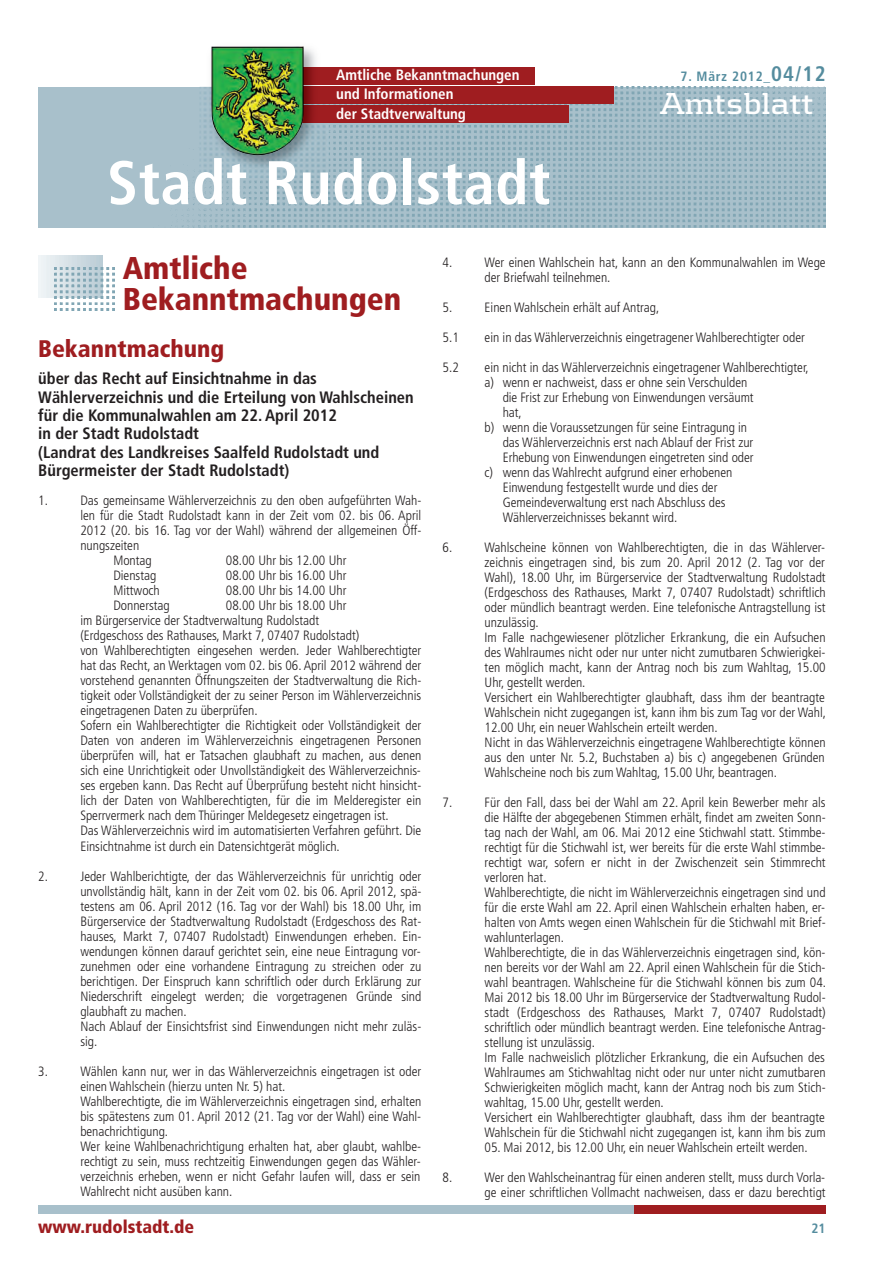
<style>
.page{position:relative;width:881px;height:1263px;background:#fff}
.page>*{position:absolute;margin:0;border:0;box-sizing:border-box;transform-origin:0 0}
.t1{font:700 condensed 61.5px "Frutiger";letter-spacing:.01em;color:#fff}
.t2{font:900 condensed 31.5px/31.5px "Frutiger";color:#9f1d20}
.t3{font:700 31.5px "Kontrapunkt";color:#fff}
.t4{font:900 condensed 24px "Frutiger";color:#9f1d20}
.t5{font:900 condensed 18px "Frutiger";color:#9f1d20}
.t6{font:700 condensed 16.5px/18.3px "Frutiger";color:#231f20}
.t7{font:700 condensed 15px/19.8px "Frutiger";color:#fff}
.t8{font:300 condensed 13.5px/15px "Frutiger";color:#231f20}
.t9{font:700 condensed 13.5px "Frutiger";letter-spacing:.06em;color:#548c9e}
.s1{font-size:21px}
</style>
<div class="page">
<div style="left:38px;top:1205px;width:598px;height:9px;background:#a8c0cb"></div>
<div style="left:634px;top:1205px;width:191px;height:9px;background:#9f1d20"></div>
<div style="left:38px;top:87px;width:787px;height:140px;background:#a8c0cb"></div>
<img style="left:171px;top:87px;width:654px;height:140px">
<div style="left:262px;top:68px;width:272px;height:17px;background:#9f1d20"></div>
<div style="left:262px;top:87px;width:351px;height:17px;background:#9f1d20"></div>
<div style="left:263px;top:106px;width:305px;height:17px;background:#9f1d20"></div>
<img style="left:199px;top:48px;width:129px;height:130px">
<img style="left:304px;top:68px;width:24px;height:17px">
<img style="left:304px;top:87px;width:24px;height:17px">
<img style="left:304px;top:106px;width:24px;height:17px">
<img style="left:211px;top:46px;width:93px;height:110px">
<svg style="left:38px;top:255px;width:64px;height:43px"></svg>
<img style="left:54px;top:268px;width:61px;height:42px">
<p class="t7" style="left:336px;top:66px;width:185px">Amtliche Bekanntmachungen</p>
<p class="t9" style="left:680px;top:71px;width:146px">7. März 2012_<span class="s1">04/12</span></p>
<p class="t7" style="left:336px;top:85px;width:131px">und Informationen der Stadtverwaltung</p>
<h2 class="t3" style="left:659px;top:93px;width:155px">Amtsblatt</h2>
<h1 class="t1" style="left:107px;top:158px;width:444px">Stadt Rudolstadt</h1>
<h2 class="t2" style="left:123px;top:255px;width:280px">Amtliche<br>Bekanntmachungen</h2>
<h3 class="t4" style="left:38px;top:339px;width:187px">Bekanntmachung</h3>
<p class="t6" style="left:38px;top:371px;width:377px">über das Recht auf Einsichtnahme in das Wählerverzeichnis und die Erteilung von Wahlscheinen für die Kommunalwahlen am 22. April 2012<br>in der Stadt Rudolstadt<br>(Landrat des Landkreises Saalfeld Rudolstadt und Bürgermeister der Stadt Rudolstadt)</p>
<p class="t8" style="left:38px;top:493px;width:384px">1. Das gemeinsame Wählerverzeichnis zu den oben aufgeführten Wah-</p>
<p class="t8" style="left:80px;top:508px;width:342px">len für die Stadt Rudolstadt kann in der Zeit vom 02. bis 06. April</p>
<p class="t8" style="left:80px;top:523px;width:342px">2012 (20. bis 16. Tag vor der Wahl) während der allgemeinen Öff-</p>
<p class="t8" style="left:80px;top:539px;width:60px">nungszeiten</p>
<p class="t8" style="left:113px;top:554px;width:40px">Montag</p>
<p class="t8" style="left:226px;top:554px;width:122px">08.00 Uhr bis 12.00 Uhr</p>
<p class="t8" style="left:113px;top:569px;width:44px">Dienstag</p>
<p class="t8" style="left:226px;top:569px;width:122px">08.00 Uhr bis 16.00 Uhr</p>
<p class="t8" style="left:113px;top:584px;width:48px">Mittwoch</p>
<p class="t8" style="left:226px;top:584px;width:122px">08.00 Uhr bis 14.00 Uhr</p>
<p class="t8" style="left:113px;top:599px;width:58px">Donnerstag</p>
<p class="t8" style="left:80px;top:599px;width:342px;text-indent:145px">08.00 Uhr bis 18.00 Uhr<br>im Bürgerservice der Stadtverwaltung Rudolstadt<br>(Erdgeschoss des Rathauses, Markt 7, 07407 Rudolstadt)<br>von Wahlberechtigten eingesehen werden. Jeder Wahlberechtigter hat das Recht, an Werktagen vom 02. bis 06. April 2012 während der vorstehend genannten Öffnungszeiten der Stadtverwaltung die Rich&shy;tigkeit oder Vollständigkeit der zu seiner Person im Wählerverzeichnis eingetragenen Daten zu überprüfen.<br>Sofern ein Wahlberechtigter die Richtigkeit oder Vollständigkeit der Daten von anderen im Wählerverzeichnis eingetragenen Personen überprüfen will, hat er Tatsachen glaubhaft zu machen, aus denen sich eine Unrichtigkeit oder Unvollständigkeit des Wählerverzeichnis&shy;ses ergeben kann. Das Recht auf Überprüfung besteht nicht hinsicht&shy;lich der Daten von Wahlberechtigten, für die im Melderegister ein Sperrvermerk nach dem Thüringer Meldegesetz eingetragen ist.<br>Das Wählerverzeichnis wird im automatisierten Verfahren geführt. Die Einsichtnahme ist durch ein Datensichtgerät möglich.</p>
<p class="t8" style="left:80px;top:869px;width:342px;text-indent:-42px">2. Jeder Wahlberichtigte, der das Wählerverzeichnis für unrichtig oder unvollständig hält, kann in der Zeit vom 02. bis 06. April 2012, spä&shy;testens am 06. April 2012 (16. Tag vor der Wahl) bis 18.00 Uhr, im Bürgerservice der Stadtverwaltung Rudolstadt (Erdgeschoss des Rat&shy;hauses, Markt 7, 07407 Rudolstadt) Einwendungen erheben. Ein&shy;wendungen können darauf gerichtet sein, eine neue Eintragung vor&shy;zunehmen oder eine vorhandene Eintragung zu streichen oder zu berichtigen. Der Einspruch kann schriftlich oder durch Erklärung zur Niederschrift eingelegt werden; die vorgetragenen Gründe sind glaubhaft zu machen.<br>Nach Ablauf der Einsichtsfrist sind Einwendungen nicht mehr zuläs&shy;sig.</p>
<p class="t8" style="left:80px;top:1065px;width:342px;text-indent:-42px">3. Wählen kann nur, wer in das Wählerverzeichnis eingetragen ist oder einen Wahlschein (hierzu unten Nr. 5) hat.<br>Wahlberechtigte, die im Wählerverzeichnis eingetragen sind, erhalten bis spätestens zum 01. April 2012 (21. Tag vor der Wahl) eine Wahl&shy;benachrichtigung.<br>Wer keine Wahlbenachrichtigung erhalten hat, aber glaubt, wahlbe&shy;rechtigt zu sein, muss rechtzeitig Einwendungen gegen das Wähler&shy;verzeichnis erheben, wenn er nicht Gefahr laufen will, dass er sein Wahlrecht nicht ausüben kann.</p>
<h3 class="t5" style="left:38px;top:1219px;width:157px">www.rudolstadt.de</h3>
<p class="t8" style="left:484px;top:256px;width:342px;text-indent:-42px">4. Wer einen Wahlschein hat, kann an den Kommunalwahlen im Wege der Briefwahl teilnehmen.</p>
<p class="t8" style="left:442px;top:301px;width:218px">5. Einen Wahlschein erhält auf Antrag,</p>
<p class="t8" style="left:442px;top:331px;width:18px">5.1</p>
<p class="t8" style="left:484px;top:331px;width:321px">ein in das Wählerverzeichnis eingetragener Wahlberechtigter oder</p>
<p class="t8" style="left:442px;top:361px;width:18px">5.2</p>
<p class="t8" style="left:484px;top:361px;width:325px">ein nicht in das Wählerverzeichnis eingetragener Wahlberechtigter,</p>
<p class="t8" style="left:484px;top:376px;width:264px">a) wenn er nachweist, dass er ohne sein Verschulden</p>
<p class="t8" style="left:502px;top:391px;width:252px">die Frist zur Erhebung von Einwendungen versäumt</p>
<p class="t8" style="left:502px;top:406px;width:21px">hat,</p>
<p class="t8" style="left:484px;top:421px;width:264px">b) wenn die Voraussetzungen für seine Eintragung in</p>
<p class="t8" style="left:502px;top:436px;width:252px">das Wählerverzeichnis erst nach Ablauf der Frist zur</p>
<p class="t8" style="left:502px;top:451px;width:252px">Erhebung von Einwendungen eingetreten sind oder</p>
<p class="t8" style="left:484px;top:466px;width:249px">c) wenn das Wahlrecht aufgrund einer erhobenen</p>
<p class="t8" style="left:502px;top:481px;width:216px">Einwendung festgestellt wurde und dies der</p>
<p class="t8" style="left:502px;top:496px;width:224px">Gemeindeverwaltung erst nach Abschluss des</p>
<p class="t8" style="left:502px;top:511px;width:176px">Wählerverzeichnisses bekannt wird.</p>
<p class="t8" style="left:484px;top:541px;width:343px;text-indent:-42px">6. Wahlscheine können von Wahlberechtigten, die in das Wählerver&shy;zeichnis eingetragen sind, bis zum 20. April 2012 (2. Tag vor der Wahl), 18.00 Uhr, im Bürgerservice der Stadtverwaltung Rudolstadt (Erdgeschoss des Rathauses, Markt 7, 07407 Rudolstadt) schriftlich oder mündlich beantragt werden. Eine telefonische Antragstellung ist unzulässig.<br>Im Falle nachgewiesener plötzlicher Erkrankung, die ein Aufsuchen des Wahlraumes nicht oder nur unter nicht zumutbaren Schwierigkei&shy;ten möglich macht, kann der Antrag noch bis zum Wahltag, 15.00<br>Uhr, gestellt werden.<br>Versichert ein Wahlberechtigter glaubhaft, dass ihm der beantragte Wahlschein nicht zugegangen ist, kann ihm bis zum Tag vor der Wahl, 12.00 Uhr, ein neuer Wahlschein erteilt werden.<br>Nicht in das Wählerverzeichnis eingetragene Wahlberechtigte können aus den unter Nr. 5.2, Buchstaben a) bis c) angegebenen Gründen Wahlscheine noch bis zum Wahltag, 15.00 Uhr, beantragen.</p>
<p class="t8" style="left:484px;top:796px;width:343px;text-indent:-42px">7. Für den Fall, dass bei der Wahl am 22. April kein Bewerber mehr als die Hälfte der abgegebenen Stimmen erhält, findet am zweiten Sonn&shy;tag nach der Wahl, am 06. Mai 2012 eine Stichwahl statt. Stimmbe&shy;rechtigt für die Stichwahl ist, wer bereits für die erste Wahl stimmbe&shy;rechtigt war, sofern er nicht in der Zwischenzeit sein Stimmrecht verloren hat.<br>Wahlberechtigte, die nicht im Wählerverzeichnis eingetragen sind und für die erste Wahl am 22. April einen Wahlschein erhalten haben, er&shy;halten von Amts wegen einen Wahlschein für die Stichwahl mit Brief&shy;wahlunterlagen.<br>Wahlberechtigte, die in das Wählerverzeichnis eingetragen sind, kön&shy;nen bereits vor der Wahl am 22. April einen Wahlschein für die Stich&shy;wahl beantragen. Wahlscheine für die Stichwahl können bis zum 04.<br>Mai 2012 bis 18.00 Uhr im Bürgerservice der Stadtverwaltung Rudol&shy;stadt (Erdgeschoss des Rathauses, Markt 7, 07407 Rudolstadt) schriftlich oder mündlich beantragt werden. Eine telefonische Antrag&shy;stellung ist unzulässig.<br>Im Falle nachweislich plötzlicher Erkrankung, die ein Aufsuchen des Wahlraumes am Stichwahltag nicht oder nur unter nicht zumutbaren Schwierigkeiten möglich macht, kann der Antrag noch bis zum Stich&shy;wahltag, 15.00 Uhr, gestellt werden.<br>Versichert ein Wahlberechtigter glaubhaft, dass ihm der beantragte Wahlschein für die Stichwahl nicht zugegangen ist, kann ihm bis zum</p>
<p class="t8" style="left:484px;top:1140px;width:324px">05. Mai 2012, bis 12.00 Uhr, ein neuer Wahlschein erteilt werden.</p>
<p class="t8" style="left:442px;top:1170px;width:384px;text-align:right">8. Wer den Wahlscheinantrag für einen anderen stellt, muss durch Vorla&shy;ge einer schriftlichen Vollmacht nachweisen, dass er dazu berechtigt</p>
<p class="t9" style="left:811px;top:1222px;width:16px">21</p>
</div>
